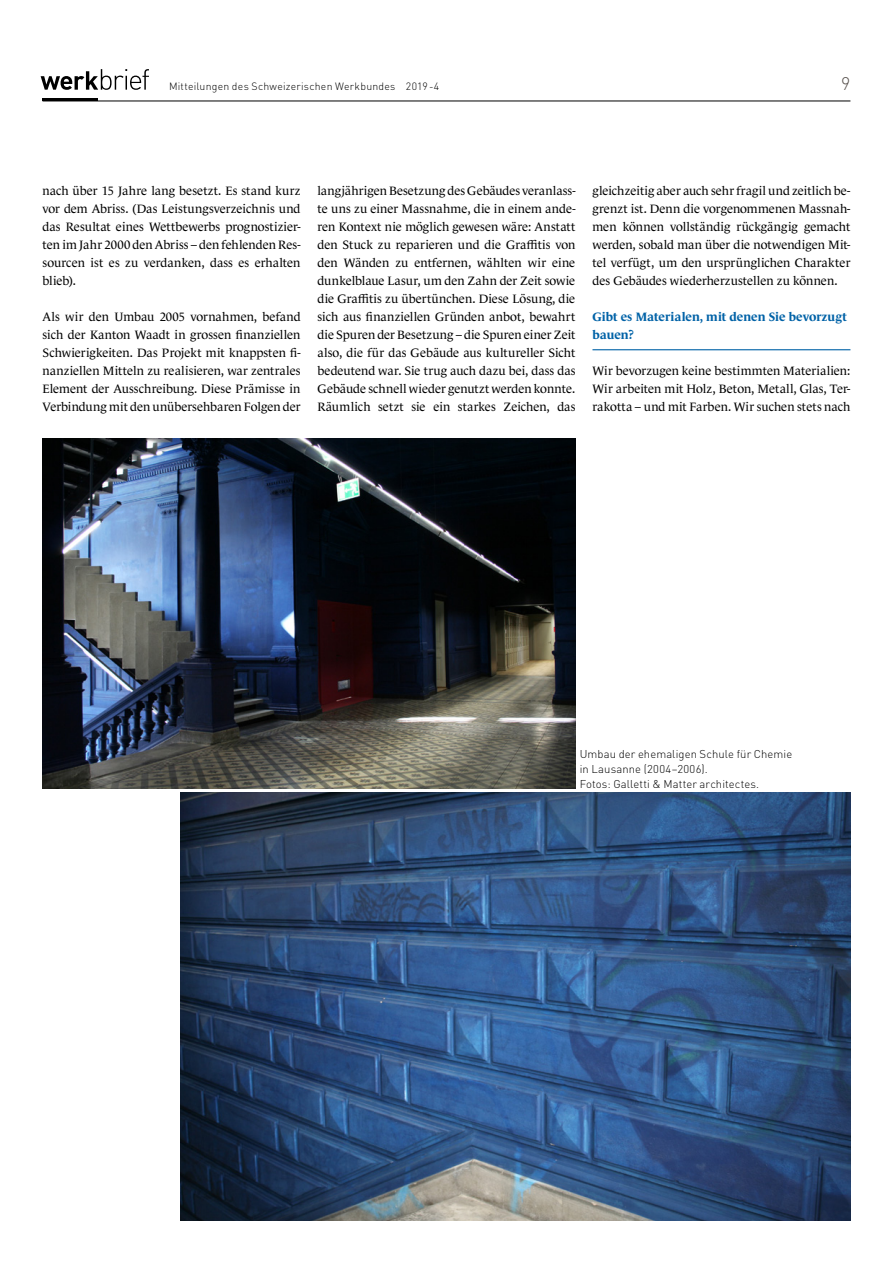
<style>
.page{position:relative;width:893px;height:1263px;background:#fff}
.page>*{position:absolute;margin:0;border:0;box-sizing:border-box;transform-origin:0 0}
.t1{font:300 18px "DINOT";color:#57514d}
.t2{font:12.3px/18px "Le Monde Journal Std";color:#000;text-align:justify}
.t3{font:700 12.3px/18px "Le Monde Journal Std";letter-spacing:.005em;color:#0062a7}
.t4{font:300 11.25px/15px "DINOT";letter-spacing:.01em;color:#000}
.t5{font:300 10.5px "DINOT";letter-spacing:.02em;color:#000}
</style>
<div class="page">
<hr style="left:43px;top:101px;width:807px;height:1px;background:#000">
<hr style="left:43px;top:99px;width:55px;height:2px;background:#000">
<svg style="left:41px;top:69px;width:108px;height:21px"></svg>
<img style="left:43px;top:438px;width:532px;height:351px">
<img style="left:180px;top:793px;width:670px;height:428px">
<hr style="left:592px;top:349px;width:258px;height:1px;background:#0062a7">
<p class="t5" style="left:169px;top:79px;width:272px">Mitteilungen des Schweizerischen Werkbundes 2019-4</p>
<h1 class="t1" style="left:841px;top:71px;width:11px">9</h1>
<p class="t2" style="left:43px;top:181px;width:259px">nach über 15 Jahre lang besetzt. Es stand kurz vor dem Abriss. (Das Leistungsverzeichnis und das Resultat eines Wettbewerbs prognostizier&shy;ten im Jahr 2000 den Abriss – den fehlenden Res&shy;sourcen ist es zu verdanken, dass es erhalten blieb).</p>
<p class="t2" style="left:43px;top:307px;width:259px">Als wir den Umbau 2005 vornahmen, befand sich der Kanton Waadt in grossen finanziellen Schwierigkeiten. Das Projekt mit knappsten fi&shy;nanziellen Mitteln zu realisieren, war zentrales Element der Ausschreibung. Diese Prämisse in Verbindung mit den unübersehbaren Folgen der</p>
<p class="t2" style="left:317px;top:181px;width:259px">langjährigen Besetzung des Gebäudes veranlass&shy;te uns zu einer Massnahme, die in einem ande&shy;ren Kontext nie möglich gewesen wäre: Anstatt den Stuck zu reparieren und die Graffitis von den Wänden zu entfernen, wählten wir eine dunkelblaue Lasur, um den Zahn der Zeit sowie die Graffitis zu übertünchen. Diese Lösung, die sich aus finanziellen Gründen anbot, bewahrt die Spuren der Besetzung – die Spuren einer Zeit also, die für das Gebäude aus kultureller Sicht bedeutend war. Sie trug auch dazu bei, dass das Gebäude schnell wieder genutzt werden konnte.<br>Räumlich setzt sie ein starkes Zeichen, das</p>
<p class="t2" style="left:592px;top:181px;width:259px">gleichzeitig aber auch sehr fragil und zeitlich be&shy;grenzt ist. Denn die vorgenommenen Massnah&shy;men können vollständig rückgängig gemacht werden, sobald man über die notwendigen Mit&shy;tel verfügt, um den ursprünglichen Charakter des Gebäudes wiederherzustellen zu können.</p>
<p class="t3" style="left:592px;top:307px;width:256px">Gibt es Materialen, mit denen Sie bevorzugt bauen?</p>
<p class="t2" style="left:592px;top:361px;width:259px">Wir bevorzugen keine bestimmten Materialien:<br>Wir arbeiten mit Holz, Beton, Metall, Glas, Ter&shy;rakotta – und mit Farben. Wir suchen stets nach</p>
<p class="t4" style="left:580px;top:745px;width:214px">Umbau der ehemaligen Schule für Chemie in Lausanne (2004–2006).<br>Fotos: Galletti &amp; Matter architectes.</p>
</div>
